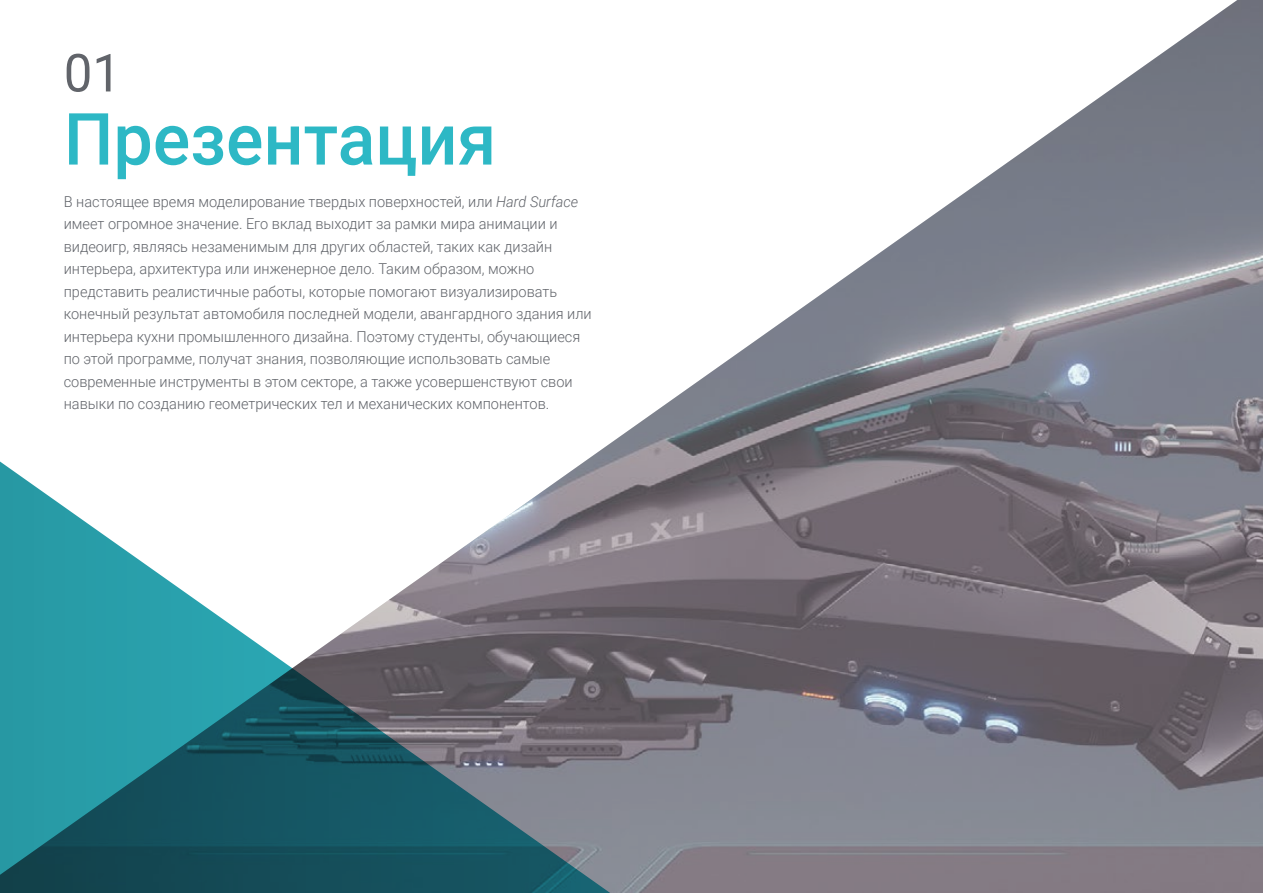
<style>
.page{position:relative;width:1263px;height:893px;background:#fff}
.page>*{position:absolute;margin:0;border:0;box-sizing:border-box;transform-origin:0 0}
.t1{font:500 72px "Roboto";color:#2db8c5}
.t2{font:52.5px "Roboto";color:#61646a}
.t3{font:300 15px/22.5px "Roboto";color:#61646a}
.s1{font-style:italic}
</style>
<div class="page">
<img style="left:606px;top:0;width:657px;height:893px">
<svg style="left:0;top:446px;width:640px;height:447px"></svg>
<h2 class="t2" style="left:64px;top:36px;width:59px">01</h2>
<h1 class="t1" style="left:64px;top:89px;width:434px">Презентация</h1>
<p class="t3" style="left:64px;top:190px;width:529px">В настоящее время моделирование твердых поверхностей, или <span class="s1">Hard Surface </span>имеет огромное значение. Его вклад выходит за рамки мира анимации и видеоигр, являясь незаменимым для других областей, таких как дизайн интерьера, архитектура или инженерное дело. Таким образом, можно представить реалистичные работы, которые помогают визуализировать конечный результат автомобиля последней модели, авангардного здания или интерьера кухни промышленного дизайна. Поэтому студенты, обучающиеся по этой программе, получат знания, позволяющие использовать самые современные инструменты в этом секторе, а также усовершенствуют свои навыки по созданию геометрических тел и механических компонентов.</p>
</div>
